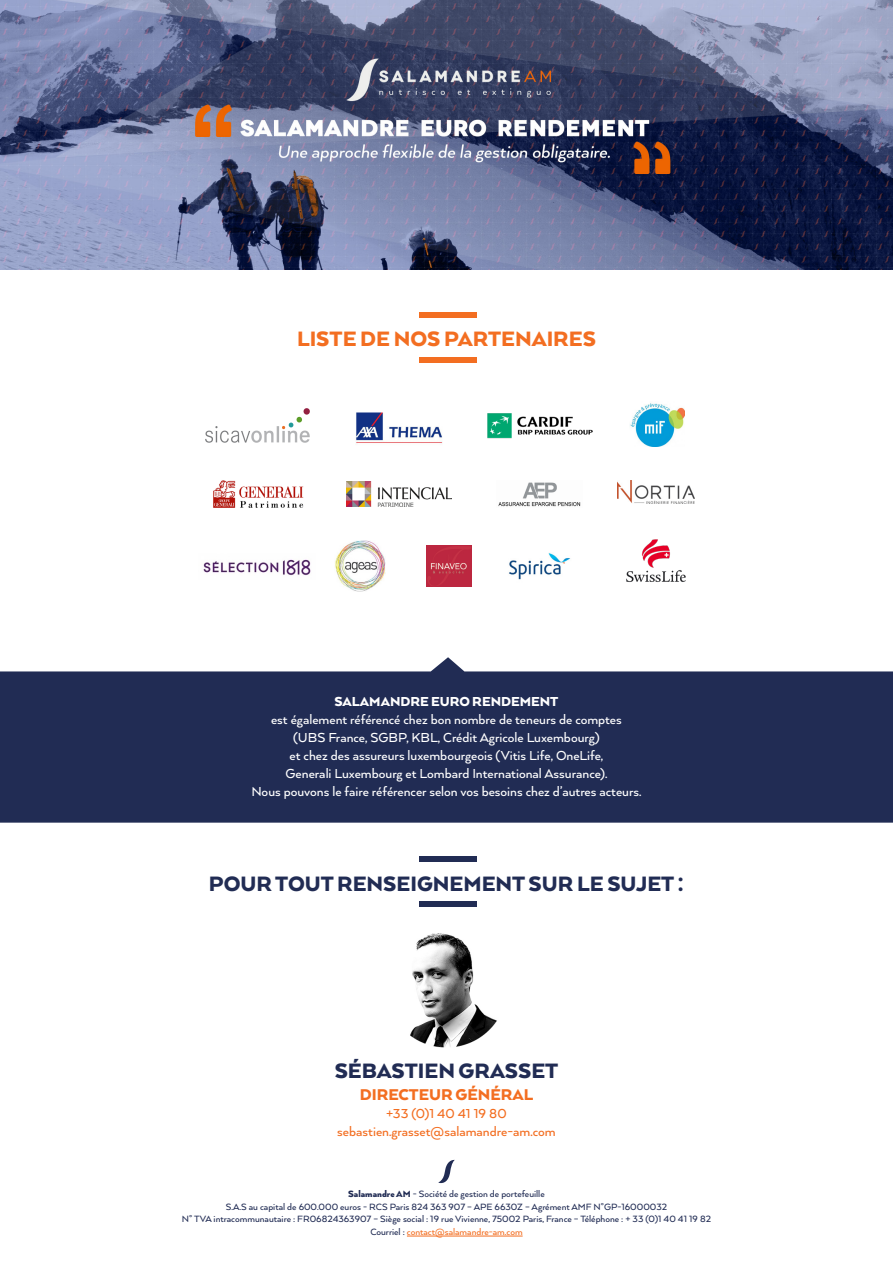
<style>
.page{position:relative;width:893px;height:1263px;background:#fff}
.page>*{position:absolute;margin:0;border:0;box-sizing:border-box;transform-origin:0 0}
.t1{font:900 24px "Arquitecta";color:#212c54}
.t2{font:900 24px "Arquitecta";color:#f36e21}
.t3{font:900 18px "Arquitecta";color:#f36e21}
.t4{font:500 15px "Arquitecta";color:#fff}
.t5{font:500 15px "Arquitecta";color:#f36e21}
.t6{font:900 15px "Arquitecta";color:#fff}
.t7{font:500 10.5px "Arquitecta";color:#212c54}
.t8{font:500 10.5px "Arquitecta";color:#f36e21}
.s1{font-weight:900}
.s2{color:#212c54}
</style>
<div class="page">
<svg style="left:0;top:657px;width:893px;height:166px;background:#343e63"></svg>
<img style="left:0;top:0;width:893px;height:269px">
<div style="left:419px;top:357px;width:57px;height:5px;background:#f36e21"></div>
<div style="left:419px;top:312px;width:57px;height:6px;background:#f36e21"></div>
<div style="left:419px;top:901px;width:57px;height:5px;background:#212c54"></div>
<div style="left:419px;top:857px;width:57px;height:5px;background:#212c54"></div>
<img style="left:410px;top:933px;width:87px;height:115px">
<hr style="left:407px;top:1236px;width:116px;height:1px;background:#f36e21">
<svg style="left:438px;top:1160px;width:17px;height:23px"></svg>
<img style="left:335px;top:541px;width:50px;height:50px">
<img style="left:347px;top:481px;width:105px;height:25px">
<img style="left:626px;top:539px;width:60px;height:43px">
<img style="left:618px;top:480px;width:76px;height:24px">
<img style="left:205px;top:408px;width:105px;height:34px">
<img style="left:509px;top:553px;width:62px;height:27px">
<img style="left:356px;top:412px;width:87px;height:31px">
<img style="left:426px;top:545px;width:45px;height:42px">
<img style="left:487px;top:413px;width:106px;height:25px">
<img style="left:213px;top:480px;width:90px;height:28px">
<img style="left:630px;top:403px;width:55px;height:43px">
<img style="left:498px;top:482px;width:83px;height:25px">
<img style="left:203px;top:559px;width:108px;height:17px">
<p class="t2" style="left:297px;top:324px;width:300px">LISTE DE NOS PARTENAIRES</p>
<p class="t6" style="left:334px;top:692px;width:225px">SALAMANDRE EURO RENDEMENT</p>
<p class="t4" style="left:271px;top:710px;width:352px">est également référencé chez bon nombre de teneurs de comptes</p>
<p class="t4" style="left:293px;top:728px;width:308px">(UBS France, SGBP, KBL, Crédit Agricole Luxembourg)</p>
<p class="t4" style="left:290px;top:746px;width:315px">et chez des assureurs luxembourgeois (Vitis Life, OneLife,</p>
<p class="t4" style="left:286px;top:764px;width:323px">Generali Luxembourg et Lombard International Assurance).</p>
<p class="t4" style="left:251px;top:782px;width:392px">Nous pouvons le faire référencer selon vos besoins chez d’autres acteurs.</p>
<p class="t1" style="left:209px;top:868px;width:477px">POUR TOUT RENSEIGNEMENT SUR LE SUJET :</p>
<p class="t1" style="left:335px;top:1056px;width:225px">SÉBASTIEN GRASSET</p>
<p class="t3" style="left:360px;top:1083px;width:175px">DIRECTEUR GÉNÉRAL</p>
<p class="t5" style="left:386px;top:1104px;width:122px">+33 (0)1 40 41 19 80</p>
<p class="t5" style="left:337px;top:1122px;width:220px">sebastien.grasset@salamandre-am.com</p>
<p class="t7" style="left:348px;top:1187px;width:198px"><span class="s1">Salamandre AM</span> - Société de gestion de portefeuille</p>
<p class="t7" style="left:226px;top:1200px;width:443px">S.A.S au capital de 600.000 euros - RCS Paris 824 363 907 – APE 6630Z – Agrément AMF N°GP-16000032</p>
<p class="t7" style="left:182px;top:1213px;width:531px">N° TVA intracommunautaire : FR06824363907 – Siège social : 19 rue Vivienne, 75002 Paris, France – Téléphone : + 33 (0)1 40 41 19 82</p>
<p class="t8" style="left:370px;top:1225px;width:154px"><span class="s2">Courriel :</span> contact@salamandre-am.com</p>
</div>
